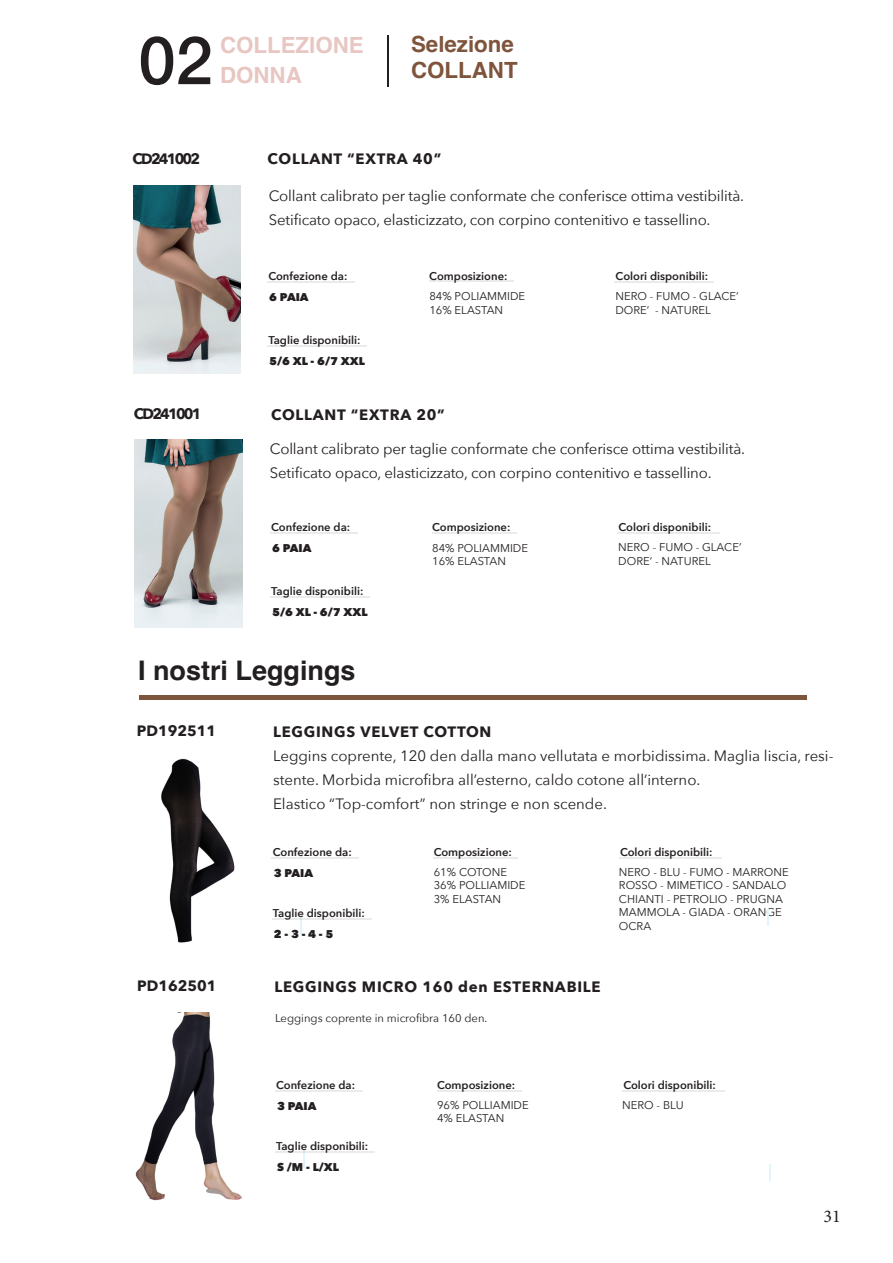
<style>
.page{position:relative;width:893px;height:1263px;background:#fff}
.page>*{position:absolute;margin:0;border:0;box-sizing:border-box;transform-origin:0 0}
.t1{font:500 66.9px "Helvetica Neue";color:#231f20}
.t2{font:700 27px "Helvetica";color:#231f20}
.t3{font:700 22.35px "Helvetica";color:#7e543c}
.t4{font:700 22.35px/30px "Helvetica";color:#e8c6c2}
.t5{font:18px "Minion Pro";color:#231f20}
.t6{font:15px/24px "Avenir Next";letter-spacing:-.01em;color:#231f20}
.t7{font:700 15px "Avenir Next";letter-spacing:.05em;color:#231f20}
.t8{font:700 15px "Avenir Next";color:#231f20}
.t9{font:700 15px "Avenir Next";letter-spacing:-.12em;color:#231f20}
.t10{font:11.25px/13.5px "Avenir Next";color:#231f20}
.t11{font:600 11.25px "Avenir Next";color:#231f20}
.t12{font:800 11.25px "Avenir Next";color:#231f20}
</style>
<div class="page">
<hr style="left:387px;top:35px;width:2px;height:51px;background:#231f20">
<hr style="left:139px;top:695px;width:667px;height:4px;background:#7d553c">
<img style="left:161px;top:758px;width:74px;height:185px">
<svg style="left:300px;top:918px;width:1px;height:17px"></svg>
<hr style="left:434px;top:857px;width:84px;height:1px;background:#231f20">
<hr style="left:272px;top:857px;width:87px;height:1px;background:#231f20">
<hr style="left:272px;top:919px;width:100px;height:1px;background:#231f20">
<hr style="left:619px;top:857px;width:102px;height:1px;background:#231f20">
<svg style="left:767px;top:909px;width:2px;height:17px"></svg>
<img style="left:135px;top:1012px;width:107px;height:188px">
<svg style="left:303px;top:1151px;width:2px;height:17px"></svg>
<hr style="left:437px;top:1090px;width:84px;height:1px;background:#231f20">
<hr style="left:275px;top:1090px;width:87px;height:1px;background:#231f20">
<hr style="left:275px;top:1152px;width:100px;height:1px;background:#231f20">
<hr style="left:622px;top:1090px;width:103px;height:1px;background:#231f20">
<svg style="left:769px;top:1164px;width:1px;height:17px"></svg>
<img style="left:134px;top:186px;width:106px;height:188px">
<hr style="left:429px;top:281px;width:85px;height:1px;background:#231f20">
<hr style="left:267px;top:282px;width:87px;height:1px;background:#231f20">
<hr style="left:267px;top:345px;width:100px;height:2px;background:#231f20">
<hr style="left:614px;top:282px;width:100px;height:1px;background:#231f20">
<img style="left:135px;top:439px;width:108px;height:188px">
<hr style="left:432px;top:533px;width:84px;height:1px;background:#231f20">
<hr style="left:270px;top:533px;width:87px;height:1px;background:#231f20">
<hr style="left:270px;top:597px;width:100px;height:1px;background:#231f20">
<hr style="left:617px;top:533px;width:103px;height:1px;background:#231f20">
<p class="t1" style="left:138px;top:7px;width:76px">02</p>
<p class="t4" style="left:220px;top:32px;width:145px">COLLEZIONE<br>DONNA</p>
<p class="t3" style="left:411px;top:30px;width:104px">Selezione</p>
<p class="t3" style="left:411px;top:57px;width:108px">COLLANT</p>
<p class="t9" style="left:133px;top:146px;width:69px">CD241002</p>
<p class="t7" style="left:268px;top:145px;width:175px">COLLANT “EXTRA 40”</p>
<p class="t6" style="left:269px;top:183px;width:477px">Collant calibrato per taglie conformate che conferisce ottima vestibilità.</p>
<p class="t6" style="left:269px;top:207px;width:443px">Setificato opaco, elasticizzato, con corpino contenitivo e tassellino.</p>
<p class="t11" style="left:268px;top:267px;width:81px">Confezione da:</p>
<p class="t12" style="left:269px;top:290px;width:41px">6 PAIA</p>
<p class="t11" style="left:268px;top:330px;width:94px">Taglie disponibili:</p>
<p class="t12" style="left:269px;top:354px;width:97px">5/6 XL - 6/7 XXL</p>
<p class="t11" style="left:429px;top:267px;width:80px">Composizione:</p>
<p class="t10" style="left:429px;top:289px;width:97px">84% POLIAMMIDE</p>
<p class="t10" style="left:429px;top:303px;width:75px">16% ELASTAN</p>
<p class="t9" style="left:134px;top:400px;width:69px">CD241001</p>
<p class="t7" style="left:271px;top:401px;width:175px">COLLANT “EXTRA 20”</p>
<p class="t11" style="left:616px;top:267px;width:94px">Colori disponibili:</p>
<p class="t10" style="left:615px;top:289px;width:125px">NERO - FUMO - GLACE’</p>
<p class="t10" style="left:615px;top:303px;width:97px">DORE’ - NATUREL</p>
<p class="t6" style="left:270px;top:436px;width:477px">Collant calibrato per taglie conformate che conferisce ottima vestibilità.</p>
<p class="t6" style="left:270px;top:460px;width:443px">Setificato opaco, elasticizzato, con corpino contenitivo e tassellino.</p>
<p class="t11" style="left:271px;top:518px;width:81px">Confezione da:</p>
<p class="t12" style="left:272px;top:541px;width:41px">6 PAIA</p>
<p class="t11" style="left:271px;top:582px;width:94px">Taglie disponibili:</p>
<p class="t12" style="left:272px;top:605px;width:97px">5/6 XL - 6/7 XXL</p>
<p class="t2" style="left:138px;top:654px;width:219px">I nostri Leggings</p>
<p class="t11" style="left:432px;top:518px;width:80px">Composizione:</p>
<p class="t10" style="left:432px;top:540px;width:97px">84% POLIAMMIDE</p>
<p class="t10" style="left:432px;top:554px;width:75px">16% ELASTAN</p>
<p class="t8" style="left:137px;top:718px;width:81px">PD192511</p>
<p class="t7" style="left:273px;top:718px;width:220px">LEGGINGS VELVET COTTON</p>
<p class="t11" style="left:618px;top:518px;width:94px">Colori disponibili:</p>
<p class="t10" style="left:618px;top:540px;width:125px">NERO - FUMO - GLACE’</p>
<p class="t10" style="left:618px;top:554px;width:94px">DORE’ - NATUREL</p>
<p class="t6" style="left:273px;top:743px;width:562px">Leggins coprente, 120 den dalla mano vellutata e morbidissima. Maglia liscia, resi&shy;stente. Morbida microfibra all’esterno, caldo cotone all’interno.</p>
<p class="t6" style="left:273px;top:791px;width:335px">Elastico “Top-comfort” non stringe e non scende.</p>
<p class="t11" style="left:273px;top:842px;width:81px">Confezione da:</p>
<p class="t11" style="left:620px;top:842px;width:94px">Colori disponibili:</p>
<p class="t11" style="left:434px;top:842px;width:80px">Composizione:</p>
<p class="t12" style="left:274px;top:866px;width:41px">3 PAIA</p>
<p class="t11" style="left:273px;top:904px;width:94px">Taglie disponibili:</p>
<p class="t12" style="left:274px;top:927px;width:61px">2 - 3 - 4 - 5</p>
<p class="t10" style="left:434px;top:865px;width:75px">61% COTONE</p>
<p class="t10" style="left:434px;top:878px;width:93px">36% POLLIAMIDE</p>
<p class="t10" style="left:434px;top:892px;width:69px">3% ELASTAN</p>
<p class="t8" style="left:137px;top:973px;width:81px">PD162501</p>
<p class="t7" style="left:274px;top:973px;width:328px">LEGGINGS MICRO 160 den ESTERNABILE</p>
<p class="t10" style="left:275px;top:1011px;width:214px">Leggings coprente in microfibra 160 den.</p>
<p class="t10" style="left:619px;top:865px;width:171px">NERO - BLU - FUMO - MARRONE<br>ROSSO - MIMETICO - SANDALO<br>CHIANTI - PETROLIO - PRUGNA<br>MAMMOLA - GIADA - ORANGE<br>OCRA</p>
<p class="t11" style="left:276px;top:1075px;width:81px">Confezione da:</p>
<p class="t11" style="left:623px;top:1075px;width:94px">Colori disponibili:</p>
<p class="t11" style="left:437px;top:1075px;width:80px">Composizione:</p>
<p class="t12" style="left:277px;top:1099px;width:41px">3 PAIA</p>
<p class="t11" style="left:276px;top:1137px;width:94px">Taglie disponibili:</p>
<p class="t12" style="left:277px;top:1160px;width:64px">S /M - L/XL</p>
<p class="t10" style="left:437px;top:1098px;width:93px">96% POLLIAMIDE</p>
<p class="t10" style="left:437px;top:1111px;width:69px">4% ELASTAN</p>
<p class="t10" style="left:622px;top:1098px;width:63px">NERO - BLU</p>
<p class="t5" style="left:823px;top:1204px;width:19px">31</p>
</div>
